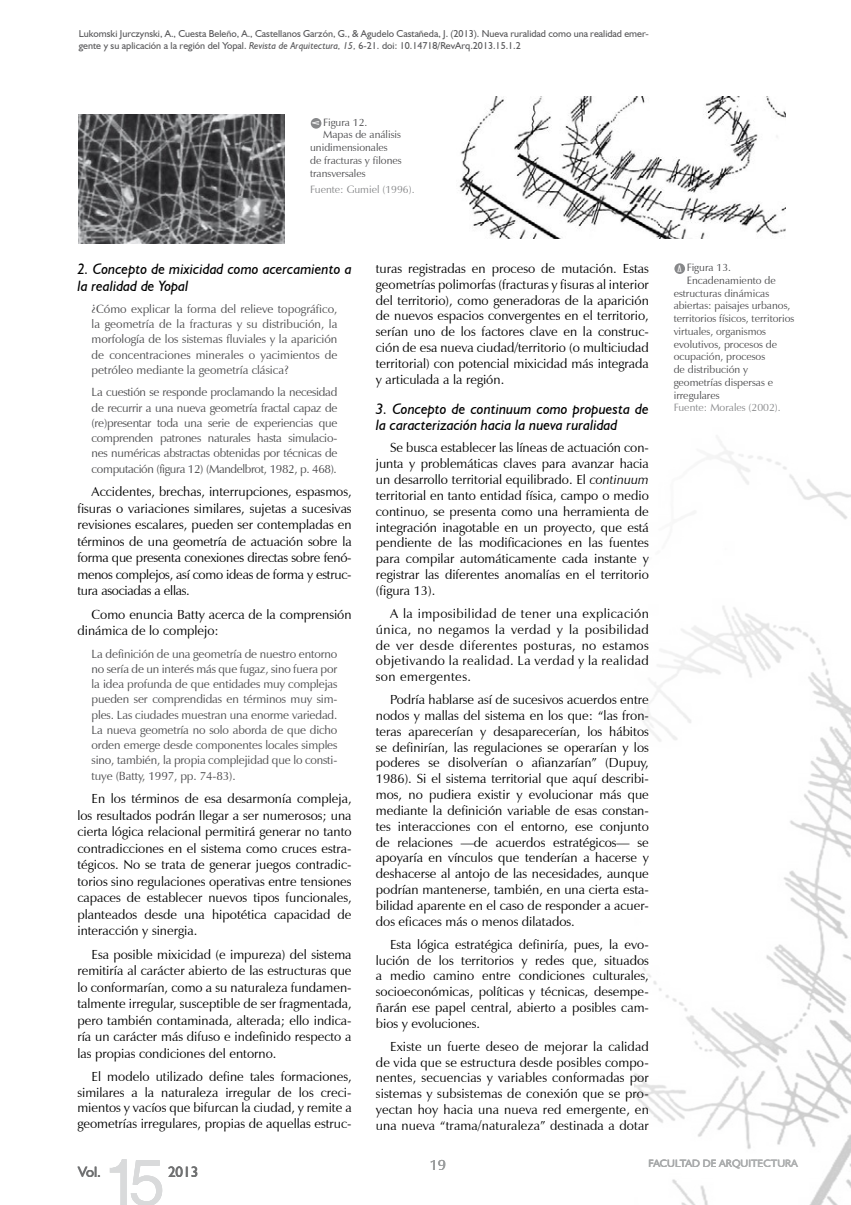
<style>
.page{position:relative;width:851px;height:1205px;background:#fff}
.page>*{position:absolute;margin:0;border:0;box-sizing:border-box;transform-origin:0 0}
.t1{font:65px "Helvetica";color:#d9dadb}
.t2{font:italic 15px/16.2px "Humanist 521 BT";color:#000}
.t3{font:15px "Humanist 521 BT";color:#707172}
.t4{font:15px "Zapf Humanist 601 BT";color:#9c9e9f}
.t5{font:13.12px/15.9px "Zapf Humanist 601 BT";color:#000;text-align:justify}
.t6{font:11.88px/15.2px "Zapf Humanist 601 BT";letter-spacing:-.01em;color:#4b4b4d;text-align:justify}
.t7{font:10.62px "Zapf Humanist 601 BT";color:#4b4b4d}
.t8{font:10.62px "Zapf Humanist 601 BT";color:#87888a}
.t9{font:10.62px "Humanist 521 BT";color:#9c9e9f}
.t10{font:10px/12px "Humanist 521 BT";color:#58585a}
.t11{font:9px "Architecture Plain";color:#fff;scale:1.24 1}
.s1{font-style:italic}
</style>
<div class="page">
<img style="left:634px;top:441px;width:216px;height:764px">
<div style="left:674px;top:263px;width:11px;height:11px;background:#87888a;border-radius:50%"></div>
<img style="left:78px;top:114px;width:206px;height:130px">
<img style="left:459px;top:96px;width:326px;height:142px">
<div style="left:311px;top:118px;width:10px;height:11px;background:#87888a;border-radius:50%"></div>
<p class="t10" style="left:79px;top:28px;width:571px">Lukomski Jurczynski, A., Cuesta Beleño, A., Castellanos Garzón, G., &amp; Agudelo Castañeda, J. (2013). Nueva ruralidad como una realidad emer&shy;gente y su aplicación a la región del Yopal. <span class="s1">Revista de Arquitectura, 15,</span> 6-21. doi: 10.14718/RevArq.2013.15.1.2</p>
<p class="t7" style="left:323px;top:115px;width:46px">Figura 12.</p>
<p class="t7" style="left:323px;top:128px;width:79px">Mapas de análisis</p>
<p class="t7" style="left:310px;top:141px;width:79px">unidimensionales</p>
<p class="t7" style="left:310px;top:154px;width:93px">de fracturas y filones</p>
<p class="t7" style="left:310px;top:166px;width:57px">transversales</p>
<p class="t8" style="left:310px;top:183px;width:106px">Fuente: Gumiel (1996).</p>
<p class="t11" style="left:310px;top:125px;width:5px;rotate:-90deg">A</p>
<p class="t2" style="left:77px;top:261px;width:276px">2. Concepto de mixicidad como acercamiento a la realidad de Yopal</p>
<p class="t6" style="left:92px;top:301px;width:247px">¿Cómo explicar la forma del relieve topográfico, la geometría de la fracturas y su distribución, la morfología de los sistemas fluviales y la aparición de concentraciones minerales o yacimientos de petróleo mediante la geometría clásica?</p>
<p class="t6" style="left:92px;top:385px;width:247px">La cuestión se responde proclamando la necesidad de recurrir a una nueva geometría fractal capaz de (re)presentar toda una serie de experiencias que comprenden patrones naturales hasta simulacio&shy;nes numéricas abstractas obtenidas por técnicas de computación (figura 12) (Mandelbrot, 1982, p. 468).</p>
<p class="t5" style="left:77px;top:483px;width:276px;line-height:16.5px;text-indent:14px">Accidentes, brechas, interrupciones, espasmos, fisuras o variaciones similares, sujetas a sucesivas revisiones escalares, pueden ser contempladas en términos de una geometría de actuación sobre la forma que presenta conexiones directas sobre fenó&shy;menos complejos, así como ideas de forma y estruc&shy;tura asociadas a ellas.</p>
<p class="t5" style="left:77px;top:606px;width:276px;line-height:16.5px;text-indent:14px">Como enuncia Batty acerca de la comprensión dinámica de lo complejo:</p>
<p class="t6" style="left:92px;top:646px;width:247px">La definición de una geometría de nuestro entorno no sería de un interés más que fugaz, sino fuera por la idea profunda de que entidades muy complejas pueden ser comprendidas en términos muy sim&shy;ples. Las ciudades muestran una enorme variedad.<br>La nueva geometría no solo aborda de que dicho orden emerge desde componentes locales simples sino, también, la propia complejidad que lo consti&shy;tuye (Batty, 1997, pp. 74-83).</p>
<p class="t5" style="left:77px;top:790px;width:276px;line-height:16.5px;text-indent:14px">En los términos de esa desarmonía compleja, los resultados podrán llegar a ser numerosos; una cierta lógica relacional permitirá generar no tanto contradicciones en el sistema como cruces estra&shy;tégicos. No se trata de generar juegos contradic&shy;torios sino regulaciones operativas entre tensiones capaces de establecer nuevos tipos funcionales, planteados desde una hipotética capacidad de interacción y sinergia.</p>
<p class="t5" style="left:77px;top:946px;width:276px;line-height:16.5px;text-indent:14px">Esa posible mixicidad (e impureza) del sistema remitiría al carácter abierto de las estructuras que lo conformarían, como a su naturaleza fundamen&shy;talmente irregular, susceptible de ser fragmentada, pero también contaminada, alterada; ello indica&shy;ría un carácter más difuso e indefinido respecto a las propias condiciones del entorno.</p>
<p class="t5" style="left:77px;top:1068px;width:276px;text-indent:14px">El modelo utilizado define tales formaciones, similares a la naturaleza irregular de los creci&shy;mientos y vacíos que bifurcan la ciudad, y remite a geometrías irregulares, propias de aquellas estruc-</p>
<p class="t5" style="left:376px;top:260px;width:274px">turas registradas en proceso de mutación. Estas geometrías polimorfas (fracturas y fisuras al interior del territorio), como generadoras de la aparición de nuevos espacios convergentes en el territorio, serían uno de los factores clave en la construc&shy;ción de esa nueva ciudad/territorio (o multiciudad territorial) con potencial mixicidad más integrada y articulada a la región.</p>
<p class="t2" style="left:376px;top:400px;width:274px;line-height:15.9px">3. Concepto de continuum como propuesta de la caracterización hacia la nueva ruralidad</p>
<p class="t5" style="left:376px;top:440px;width:274px;text-indent:14px">Se busca establecer las líneas de actuación con&shy;junta y problemáticas claves para avanzar hacia un desarrollo territorial equilibrado. El <span class="s1">continuum </span>territorial en tanto entidad física, campo o medio continuo, se presenta como una herramienta de integración inagotable en un proyecto, que está pendiente de las modificaciones en las fuentes para compilar automáticamente cada instante y registrar las diferentes anomalías en el territorio (figura 13).</p>
<p class="t5" style="left:376px;top:605px;width:274px;text-indent:14px">A la imposibilidad de tener una explicación única, no negamos la verdad y la posibilidad de ver desde diferentes posturas, no estamos objetivando la realidad. La verdad y la realidad son emergentes.</p>
<p class="t5" style="left:376px;top:692px;width:274px;text-indent:14px">Podría hablarse así de sucesivos acuerdos entre nodos y mallas del sistema en los que: “las fron&shy;teras aparecerían y desaparecerían, los hábitos se definirían, las regulaciones se operarían y los poderes se disolverían o afianzarían” (Dupuy, 1986). Si el sistema territorial que aquí describi&shy;mos, no pudiera existir y evolucionar más que mediante la definición variable de esas constan&shy;tes interacciones con el entorno, ese conjunto de relaciones —de acuerdos estratégicos— se apoyaría en vínculos que tenderían a hacerse y deshacerse al antojo de las necesidades, aunque podrían mantenerse, también, en una cierta esta&shy;bilidad aparente en el caso de responder a acuer&shy;dos eficaces más o menos dilatados.</p>
<p class="t5" style="left:376px;top:936px;width:274px;text-indent:14px">Esta lógica estratégica definiría, pues, la evo&shy;lución de los territorios y redes que, situados a medio camino entre condiciones culturales, socioeconómicas, políticas y técnicas, desempe&shy;ñarán ese papel central, abierto a posibles cam&shy;bios y evoluciones.</p>
<p class="t5" style="left:376px;top:1038px;width:274px;text-indent:14px">Existe un fuerte deseo de mejorar la calidad de vida que se estructura desde posibles compo&shy;nentes, secuencias y variables conformadas por sistemas y subsistemas de conexión que se pro&shy;yectan hoy hacia una nueva red emergente, en una nueva “trama/naturaleza” destinada a dotar</p>
<p class="t7" style="left:686px;top:261px;width:46px">Figura 13.</p>
<p class="t7" style="left:686px;top:274px;width:91px">Encadenamiento de</p>
<p class="t7" style="left:673px;top:286px;width:97px">estructuras dinámicas</p>
<p class="t7" style="left:673px;top:299px;width:118px">abiertas: paisajes urbanos,</p>
<p class="t7" style="left:673px;top:312px;width:122px">territorios físicos, territorios</p>
<p class="t7" style="left:673px;top:325px;width:94px">virtuales, organismos</p>
<p class="t7" style="left:673px;top:337px;width:105px">evolutivos, procesos de</p>
<p class="t7" style="left:673px;top:350px;width:93px">ocupación, procesos</p>
<p class="t7" style="left:673px;top:363px;width:76px">de distribución y</p>
<p class="t7" style="left:673px;top:376px;width:101px">geometrías dispersas e</p>
<p class="t7" style="left:673px;top:388px;width:47px">irregulares</p>
<p class="t8" style="left:673px;top:401px;width:108px">Fuente: Morales (2002).</p>
<p class="t11" style="left:677px;top:263px;width:5px">A</p>
<h1 class="t1" style="left:103px;top:1144px;width:63px">15</h1>
<p class="t3" style="left:78px;top:1162px;width:25px">Vol.</p>
<p class="t3" style="left:168px;top:1162px;width:32px">2013</p>
<p class="t4" style="left:429px;top:1156px;width:18px">19</p>
<p class="t9" style="left:648px;top:1157px;width:151px">FACULTAD DE ARQUITECTURA</p>
</div>
